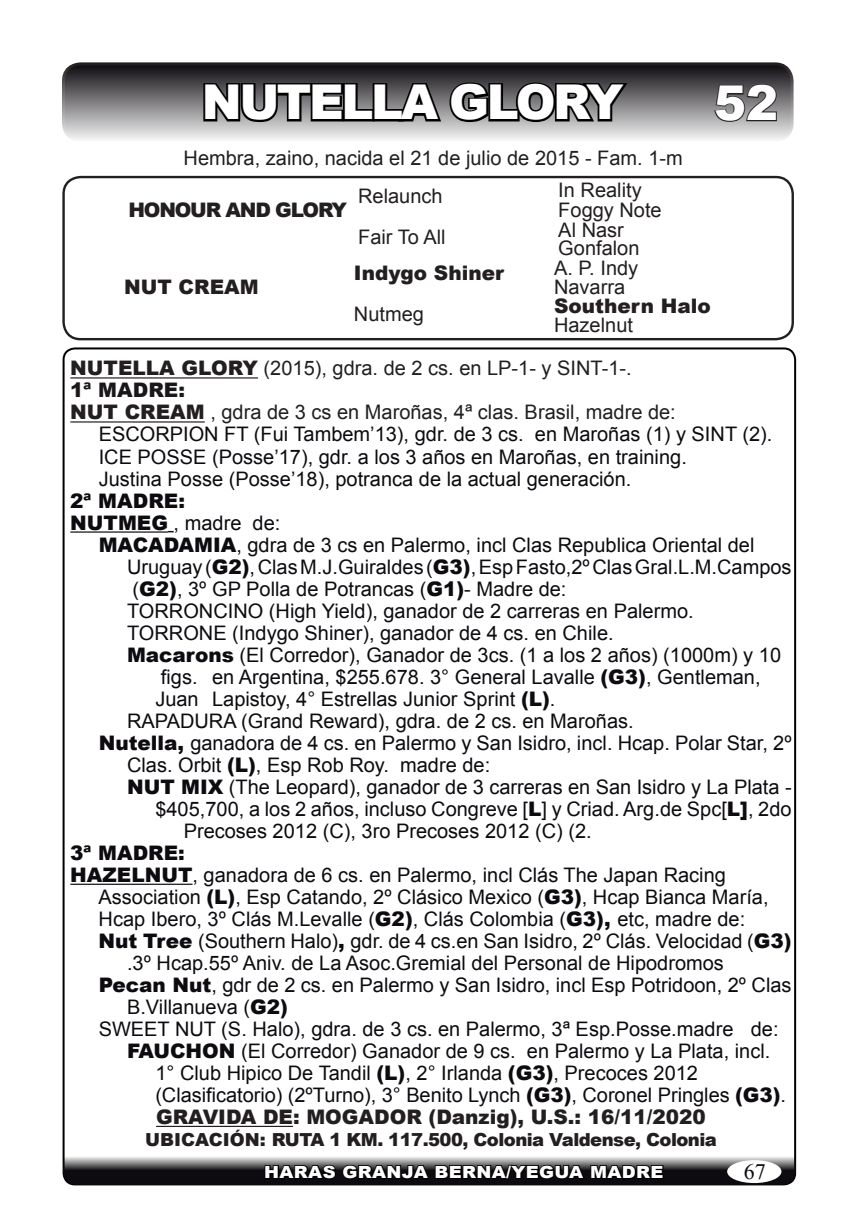
<style>
.page{position:relative;width:862px;height:1231px;background:#fff}
.page>*{position:absolute;margin:0;border:0;box-sizing:border-box;transform-origin:0 0}
.t1{font:900 48px "Arial";letter-spacing:-.05em;color:#fff}
.t2{font:22px "Times New Roman";color:#0e0b10}
.t3{font:20px "Arial";color:#0e0b10}
.t4{font:20px "Arial";color:#231f20}
.t5{font:900 20px "Arial";color:#231f20}
.t6{font:900 20px "Arial";color:#0e0b10}
.t7{font:900 20px "Arial";letter-spacing:-.06em;color:#231f20}
.t8{font:900 20px "Arial";color:#1a161a}
.t9{font:900 18px "Arial";letter-spacing:-.03em;color:#231f20}
.t10{font:900 16.8px "Arial";letter-spacing:.02em;color:#fff;scale:1.08 1}
.s1{font-weight:900}
</style>
<div class="page">
<svg style="left:391px;top:1149px;width:74px;height:39px"></svg>
<div style="left:64px;top:348px;width:731px;height:836px;background:#fff;border-radius:11px"></div>
<div style="left:62px;top:176px;width:732px;height:164px;border:2px solid #231f20;border-radius:17px"></div>
<div style="left:63px;top:64px;width:729px;height:76px;background:linear-gradient(to bottom,#0c090e,#efefef);border-radius:17px"></div>
<div style="left:62px;top:62px;width:731px;height:80px;border:3px solid #231f20;border-radius:17px"></div>
<svg style="left:63px;top:1155px;width:733px;height:29px;background:#48464a"></svg>
<svg style="left:777px;top:1155px;width:19px;height:15px"></svg>
<svg style="left:63px;top:1155px;width:19px;height:15px"></svg>
<div style="left:727px;top:1159px;width:54px;height:23px;background:#fff;border-radius:50%"></div>
<svg style="left:201px;top:80px;width:430px;height:45px;background:#4e4d4e"></svg>
<svg style="left:263px;top:1155px;width:401px;height:25px;background:#535253"></svg>
<hr style="left:70px;top:377px;width:188px;height:1px;background:#231f20">
<hr style="left:70px;top:421px;width:135px;height:1px;background:#231f20">
<hr style="left:70px;top:531px;width:98px;height:1px;background:#0e0b10">
<hr style="left:70px;top:883px;width:123px;height:1px;background:#0e0b10">
<hr style="left:156px;top:1125px;width:137px;height:1px;background:#231f20">
<svg style="left:713px;top:83px;width:65px;height:40px;background:#676567"></svg>
<h1 class="t1" style="left:202px;top:67px;width:423px">NUTELLA GLORY</h1>
<p class="t4" style="left:184px;top:144px;width:501px">Hembra, zaino, nacida el 21 de julio de 2015 - Fam. 1-m</p>
<p class="t7" style="left:128px;top:195px;width:220px">HONOUR AND GLORY</p>
<p class="t5" style="left:124px;top:272px;width:136px">NUT CREAM</p>
<p class="t4" style="left:358px;top:182px;width:86px">Relaunch</p>
<p class="t4" style="left:358px;top:224px;width:89px">Fair To All</p>
<p class="t5" style="left:354px;top:258px;width:152px">Indygo Shiner</p>
<p class="t4" style="left:558px;top:177px;width:85px">In Reality</p>
<p class="t4" style="left:558px;top:197px;width:105px">Foggy Note</p>
<p class="t4" style="left:558px;top:217px;width:67px">Al Nasr</p>
<p class="t4" style="left:558px;top:235px;width:83px">Gonfalon</p>
<p class="t4" style="left:554px;top:255px;width:86px">A. P. Indy</p>
<p class="t4" style="left:554px;top:274px;width:73px">Navarra</p>
<h1 class="t1" style="left:714px;top:68px;width:66px">52</h1>
<p class="t4" style="left:354px;top:300px;width:72px">Nutmeg</p>
<p class="t5" style="left:554px;top:291px;width:158px">Southern Halo</p>
<p class="t4" style="left:554px;top:312px;width:80px">Hazelnut</p>
<p class="t4" style="left:70px;top:355px;width:563px"><span class="s1">NUTELLA GLORY</span> (2015), gdra. de 2 cs. en LP-1- y SINT-1-.</p>
<p class="t8" style="left:70px;top:376px;width:116px">1ª MADRE:</p>
<p class="t4" style="left:70px;top:399px;width:607px"><span class="s1">NUT CREAM</span> , gdra de 3 cs en Maroñas, 4ª clas. Brasil, madre de:</p>
<p class="t3" style="left:99px;top:421px;width:675px">ESCORPION FT (Fui Tambem’13), gdr. de 3 cs. en Maroñas (1) y SINT (2).</p>
<p class="t3" style="left:99px;top:443px;width:590px">ICE POSSE (Posse’17), gdr. a los 3 años en Maroñas, en training.</p>
<p class="t3" style="left:99px;top:465px;width:534px">Justina Posse (Posse’18), potranca de la actual generación.</p>
<p class="t6" style="left:70px;top:486px;width:116px">2ª MADRE:</p>
<p class="t3" style="left:70px;top:509px;width:212px"><span class="s1">NUTMEG</span> , madre de:</p>
<p class="t3" style="left:99px;top:531px;width:657px"><span class="s1">MACADAMIA</span>, gdra de 3 cs en Palermo, incl Clas Republica Oriental del</p>
<p class="t3" style="left:127px;top:553px;width:666px">Uruguay (<span class="s1">G2)</span>, Clas M.J.Guiraldes (<span class="s1">G3)</span>, Esp Fasto,2º Clas Gral.L.M.Campos</p>
<p class="t3" style="left:133px;top:575px;width:435px">(<span class="s1">G2)</span>, 3º GP Polla de Potrancas (<span class="s1">G1)</span>- Madre de:</p>
<p class="t3" style="left:127px;top:597px;width:568px">TORRONCINO (High Yield), ganador de 2 carreras en Palermo.</p>
<p class="t3" style="left:127px;top:619px;width:488px">TORRONE (Indygo Shiner), ganador de 4 cs. en Chile.</p>
<p class="t3" style="left:127px;top:641px;width:655px"><span class="s1">Macarons</span> (El Corredor), Ganador de 3cs. (1 a los 2 años) (1000m) y 10</p>
<p class="t3" style="left:161px;top:663px;width:601px">figs. en Argentina, $255.678. 3° General Lavalle <span class="s1">(G3)</span>, Gentleman,</p>
<p class="t3" style="left:155px;top:685px;width:402px">Juan Lapistoy, 4° Estrellas Junior Sprint <span class="s1">(L)</span>.</p>
<p class="t3" style="left:127px;top:707px;width:508px">RAPADURA (Grand Reward), gdra. de 2 cs. en Maroñas.</p>
<p class="t3" style="left:99px;top:729px;width:694px"><span class="s1">Nutella,</span> ganadora de 4 cs. en Palermo y San Isidro, incl. Hcap. Polar Star, 2º</p>
<p class="t3" style="left:127px;top:751px;width:365px">Clas. Orbit <span class="s1">(L)</span>, Esp Rob Roy. madre de:</p>
<p class="t3" style="left:127px;top:773px;width:666px"><span class="s1">NUT MIX</span> (The Leopard), ganador de 3 carreras en San Isidro y La Plata -</p>
<p class="t3" style="left:155px;top:795px;width:638px">$405,700, a los 2 años, incluso Congreve [<span class="s1">L</span>] y Criad. Arg.de Spc[<span class="s1">L]</span>, 2do</p>
<p class="t3" style="left:184px;top:817px;width:409px">Precoses 2012 (C), 3ro Precoses 2012 (C) (2.</p>
<p class="t6" style="left:70px;top:838px;width:116px">3ª MADRE:</p>
<p class="t3" style="left:70px;top:861px;width:657px"><span class="s1">HAZELNUT</span>, ganadora de 6 cs. en Palermo, incl Clás The Japan Racing</p>
<p class="t3" style="left:99px;top:883px;width:671px">Association <span class="s1">(L)</span>, Esp Catando, 2º Clásico Mexico (<span class="s1">G3)</span>, Hcap Bianca María,</p>
<p class="t3" style="left:99px;top:905px;width:648px">Hcap Ibero, 3º Clás M.Levalle (<span class="s1">G2)</span>, Clás Colombia (<span class="s1">G3),</span> etc, madre de:</p>
<p class="t3" style="left:99px;top:927px;width:694px"><span class="s1">Nut Tree</span> (Southern Halo)<span class="s1">,</span> gdr. de 4 cs.en San Isidro, 2º Clás. Velocidad (<span class="s1">G3)</span></p>
<p class="t3" style="left:127px;top:949px;width:598px">.3º Hcap.55º Aniv. de La Asoc.Gremial del Personal de Hipodromos</p>
<p class="t3" style="left:99px;top:971px;width:694px"><span class="s1">Pecan Nut</span>, gdr de 2 cs. en Palermo y San Isidro, incl Esp Potridoon, 2º Clas</p>
<p class="t3" style="left:127px;top:993px;width:162px">B.Villanueva (<span class="s1">G2)</span></p>
<p class="t3" style="left:99px;top:1015px;width:681px">SWEET NUT (S. Halo), gdra. de 3 cs. en Palermo, 3ª Esp.Posse.madre de:</p>
<p class="t3" style="left:127px;top:1037px;width:645px"><span class="s1">FAUCHON</span> (El Corredor) Ganador de 9 cs. en Palermo y La Plata, incl.</p>
<p class="t3" style="left:155px;top:1059px;width:544px">1° Club Hipico De Tandil <span class="s1">(L)</span>, 2° Irlanda <span class="s1">(G3)</span>, Precoces 2012</p>
<p class="t3" style="left:155px;top:1081px;width:632px">(Clasificatorio) (2ºTurno), 3° Benito Lynch <span class="s1">(G3)</span>, Coronel Pringles <span class="s1">(G3)</span>.</p>
<p class="t5" style="left:156px;top:1102px;width:551px">GRAVIDA DE: MOGADOR (Danzig), U.S.: 16/11/2020</p>
<p class="t9" style="left:145px;top:1126px;width:573px">UBICACIÓN: RUTA 1 KM. 117.500, Colonia Valdense, Colonia</p>
<p class="t10" style="left:264px;top:1159px;width:371px">HARAS GRANJA BERNA/YEGUA MADRE</p>
<p class="t2" style="left:744px;top:1156px;width:23px">67</p>
</div>
